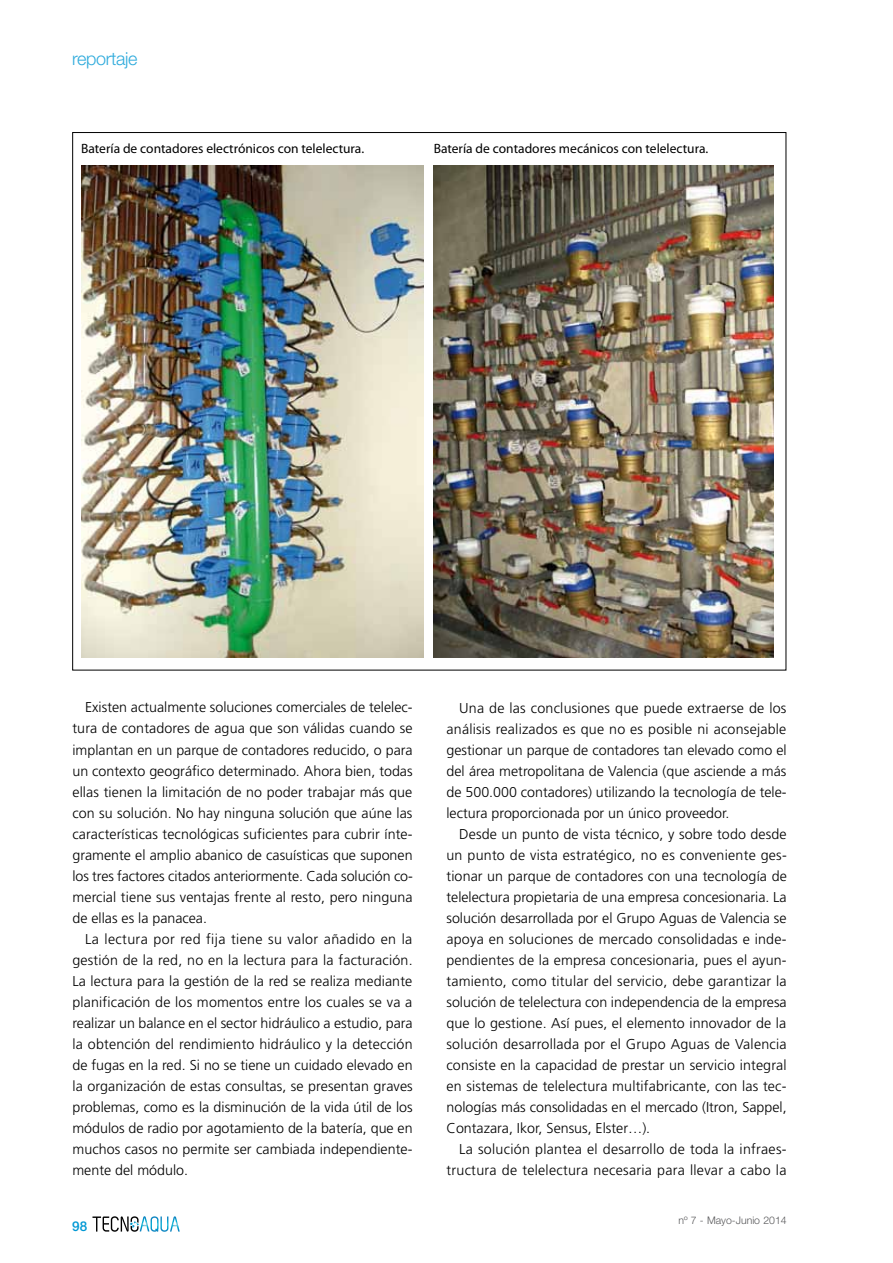
<style>
.page{position:relative;width:893px;height:1263px;background:#fff}
.page>*{position:absolute;margin:0;border:0;box-sizing:border-box;transform-origin:0 0}
.t1{font:300 18px "Helvetica Neue LT Std";letter-spacing:-.02em;color:#2fabdc}
.t2{font:300 14.25px/21px "Frutiger";letter-spacing:.005em;color:#000;text-align:justify}
.t3{font:13.5px "Myriad Pro";color:#000}
.t4{font:500 13.5px "Helvetica Neue LT Std";color:#0098d4}
.t5{font:300 10.5px "Helvetica Neue LT Std";color:#58585a}
</style>
<div class="page">
<svg style="left:92px;top:1216px;width:88px;height:16px"></svg>
<img style="left:81px;top:166px;width:342px;height:491px">
<img style="left:434px;top:166px;width:340px;height:491px">
<p class="t1" style="left:72px;top:48px;width:67px">reportaje</p>
<p class="t3" style="left:81px;top:140px;width:285px">Batería de contadores electrónicos con telelectura.</p>
<p class="t3" style="left:434px;top:140px;width:276px">Batería de contadores mecánicos con telelectura.</p>
<p class="t2" style="left:72px;top:697px;width:342px;text-indent:13px">Existen actualmente soluciones comerciales de telelec&shy;tura de contadores de agua que son válidas cuando se implantan en un parque de contadores reducido, o para un contexto geográfico determinado. Ahora bien, todas ellas tienen la limitación de no poder trabajar más que con su solución. No hay ninguna solución que aúne las características tecnológicas suficientes para cubrir ínte&shy;gramente el amplio abanico de casuísticas que suponen los tres factores citados anteriormente. Cada solución co&shy;mercial tiene sus ventajas frente al resto, pero ninguna de ellas es la panacea.</p>
<p class="t2" style="left:72px;top:928px;width:342px;text-indent:13px">La lectura por red fija tiene su valor añadido en la gestión de la red, no en la lectura para la facturación.<br>La lectura para la gestión de la red se realiza mediante planificación de los momentos entre los cuales se va a realizar un balance en el sector hidráulico a estudio, para la obtención del rendimiento hidráulico y la detección de fugas en la red. Si no se tiene un cuidado elevado en la organización de estas consultas, se presentan graves problemas, como es la disminución de la vida útil de los módulos de radio por agotamiento de la batería, que en muchos casos no permite ser cambiada independiente&shy;mente del módulo.</p>
<p class="t4" style="left:72px;top:1218px;width:17px">98</p>
<p class="t2" style="left:446px;top:697px;width:342px;text-indent:13px">Una de las conclusiones que puede extraerse de los análisis realizados es que no es posible ni aconsejable gestionar un parque de contadores tan elevado como el del área metropolitana de Valencia (que asciende a más de 500.000 contadores) utilizando la tecnología de tele&shy;lectura proporcionada por un único proveedor.</p>
<p class="t2" style="left:446px;top:823px;width:342px;text-indent:13px">Desde un punto de vista técnico, y sobre todo desde un punto de vista estratégico, no es conveniente ges&shy;tionar un parque de contadores con una tecnología de telelectura propietaria de una empresa concesionaria. La solución desarrollada por el Grupo Aguas de Valencia se apoya en soluciones de mercado consolidadas e inde&shy;pendientes de la empresa concesionaria, pues el ayun&shy;tamiento, como titular del servicio, debe garantizar la solución de telelectura con independencia de la empresa que lo gestione. Así pues, el elemento innovador de la solución desarrollada por el Grupo Aguas de Valencia consiste en la capacidad de prestar un servicio integral en sistemas de telelectura multifabricante, con las tec&shy;nologías más consolidadas en el mercado (Itron, Sappel, Contazara, Ikor, Sensus, Elster…).</p>
<p class="t2" style="left:446px;top:1138px;width:342px;text-align:right">La solución plantea el desarrollo de toda la infraes&shy;tructura de telelectura necesaria para llevar a cabo la</p>
<p class="t5" style="left:678px;top:1213px;width:110px">nº 7 - Mayo-Junio 2014</p>
</div>
